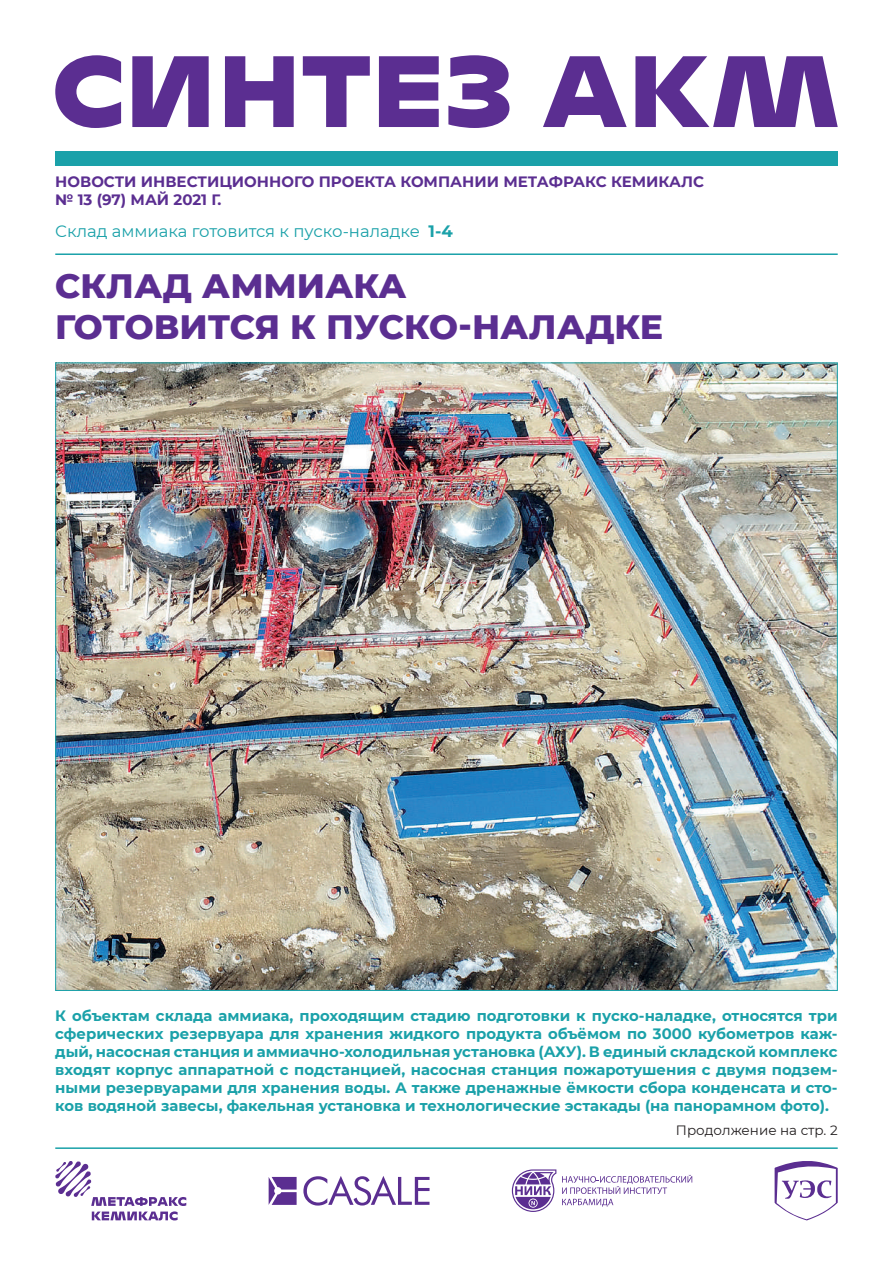
<style>
.page{position:relative;width:893px;height:1263px;background:#fff}
.page>*{position:absolute;margin:0;border:0;box-sizing:border-box;transform-origin:0 0}
.t1{font:800 34.5px/41.4px "Montserrat";color:#5b2e91}
.t2{font:16.5px "Montserrat";color:#1aa1a9}
.t3{font:700 15px/18px "Montserrat";color:#1aa1a9;text-align:justify}
.t4{font:700 15px/18px "Montserrat";color:#5b2e91}
.t5{font:13.5px "Montserrat";color:#231f20}
.s1{font-weight:700}
</style>
<div class="page">
<svg style="left:55px;top:55px;width:783px;height:73px;fill:#5b2e91"></svg>
<div style="left:55px;top:151px;width:783px;height:15px;background:#1aa1a9"></div>
<hr style="left:55px;top:253px;width:783px;height:2px;background:#1aa1a9">
<hr style="left:55px;top:1147px;width:783px;height:2px;background:#1aa1a9">
<svg style="left:55px;top:1161px;width:131px;height:59px"></svg>
<svg style="left:775px;top:1161px;width:63px;height:59px"></svg>
<svg style="left:512px;top:1169px;width:44px;height:43px"></svg>
<svg style="left:562px;top:1175px;width:130px;height:32px"></svg>
<svg style="left:269px;top:1177px;width:28px;height:28px"></svg>
<svg style="left:303px;top:1176px;width:126px;height:29px"></svg>
<img style="left:57px;top:364px;width:779px;height:625px">
<p class="t4" style="left:55px;top:172px;width:650px">НОВОСТИ ИНВЕСТИЦИОННОГО ПРОЕКТА КОМПАНИИ МЕТАФРАКС КЕМИКАЛС № 13 (97) МАЙ 2021 Г.</p>
<p class="t2" style="left:55px;top:220px;width:399px">Склад аммиака готовится к пуско-наладке <span class="s1">1-4</span></p>
<h1 class="t1" style="left:55px;top:263px;width:609px">СКЛАД АММИАКА<br>ГОТОВИТСЯ К ПУСКО-НАЛАДКЕ</h1>
<p class="t3" style="left:55px;top:1005px;width:784px">К объектам склада аммиака, проходящим стадию подготовки к пуско-наладке, относятся три сферических резервуара для хранения жидкого продукта объёмом по 3000 кубометров каж&shy;дый, насосная станция и аммиачно-холодильная установка (АХУ). В единый складской комплекс входят корпус аппаратной с подстанцией, насосная станция пожаротушения с двумя подзем&shy;ными резервуарами для хранения воды. А также дренажные ёмкости сбора конденсата и сто&shy;ков водяной завесы, факельная установка и технологические эстакады (на панорамном фото).</p>
<p class="t5" style="left:676px;top:1121px;width:163px">Продолжение на стр. 2</p>
</div>
